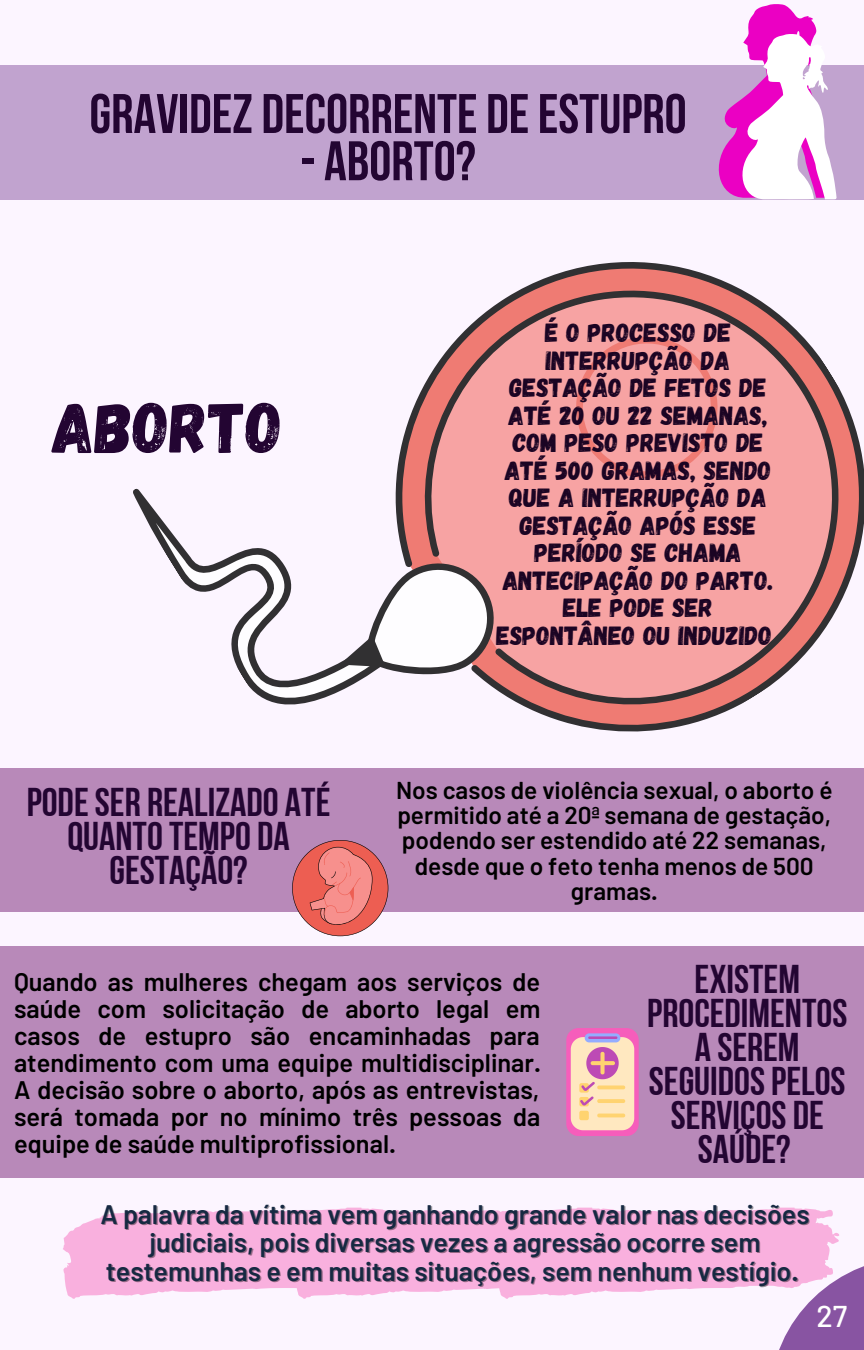
<style>
.page{position:relative;width:864px;height:1350px;background:#fcf5ff}
.page>*{position:absolute;margin:0;border:0;box-sizing:border-box;transform-origin:0 0}
.t1{font:71.1px "Gagalin";color:#230532}
.t2{font:55.57px "Bebas Neue Cyrillic";color:#230532}
.t3{font:40.05px/34px "Bebas Neue Cyrillic";color:#230532;text-align:center}
.t4{font:500 30.15px "Barlow";color:#fff}
.t5{font:600 26.78px/28.8px "Barlow";color:#162942;text-align:center}
.t6{font:26.32px/27.4px "Gagalin";color:#1b0423;text-align:center}
.t7{font:600 25.43px/27px "Barlow";color:#000;text-align:justify}
.t8{font:600 24.3px/25.2px "Barlow";color:#000;text-align:center}
</style>
<div class="page">
<div style="left:0;top:65px;width:864px;height:135px;background:#c1a3cf"></div>
<svg style="left:718px;top:4px;width:115px;height:169px"></svg>
<svg style="left:314px;top:173px;width:523px;height:596px"></svg>
<svg style="left:353px;top:212px;width:511px;height:557px"></svg>
<svg style="left:549px;top:310px;width:195px;height:195px;background:#f49e9e"></svg>
<svg style="left:133px;top:414px;width:278px;height:327px"></svg>
<svg style="left:340px;top:543px;width:175px;height:165px"></svg>
<div style="left:0;top:769px;width:864px;height:143px;background:#b889b9"></div>
<div style="left:0;top:946px;width:864px;height:232px;background:#b889b9"></div>
<svg style="left:566px;top:1028px;width:73px;height:108px;background:#f1b2b8"></svg>
<svg style="left:292px;top:840px;width:96px;height:96px"></svg>
<svg style="left:63px;top:1208px;width:801px;height:142px"></svg>
<h2 class="t2" style="left:90px;top:91px;width:599px">GRAVIDEZ DECORRENTE DEESTUPRO</h2>
<h2 class="t2" style="left:300px;top:139px;width:177px">- ABORTO?</h2>
<h1 class="t1" style="left:52px;top:382px;width:232px">ABORTO</h1>
<p class="t6" style="left:496px;top:318px;width:279px">É O PROCESSO DE<br>INTERRUPÇÃO DA<br>GESTAÇÃO DE FETOS DE<br>ATÉ 20 OU 22 SEMANAS,<br>COM PESO PREVISTO DE<br>ATÉ 500 GRAMAS, SENDO<br>QUE A INTERRUPÇÃO DA<br>GESTAÇÃO APÓS ESSE<br>PERÍODO SE CHAMA<br>ANTECIPAÇÃO DO PARTO.<br>ELE PODE SER<br>ESPONTÂNEO OU INDUZIDO</p>
<h3 class="t3" style="left:27px;top:789px;width:305px">PODESER REALIZADO ATÉ<br>QUANTOTEMPO DA<br>GESTAÇÃO?</h3>
<p class="t8" style="left:396px;top:776px;width:438px">Nos casos de violência sexual, o aborto é permitido até a 20ª semana de gestação, podendo ser estendido até 22 semanas, desde que o feto tenha menos de 500 gramas.</p>
<p class="t7" style="left:14px;top:967px;width:528px">Quando as mulheres chegam aos serviços de saúde com solicitação de aborto legal em casos de estupro são encaminhadas para atendimento com uma equipe multidisciplinar.<br>A decisão sobre o aborto, após as entrevistas, será tomada por no mínimo três pessoas da equipe de saúde multiprofissional.</p>
<h3 class="t3" style="left:647px;top:966px;width:202px">EXISTEM<br>PROCEDIMENTOS<br>A SEREM<br>SEGUIDOSPELOS<br>SERVIÇOS DE<br>SAÚDE?</h3>
<p class="t5" style="left:100px;top:1198px;width:711px">A palavra da vítima vem ganhando grande valor nas decisões judiciais, pois diversas vezes a agressão ocorre sem testemunhas e em muitas situações, sem nenhum vestígio.</p>
<p class="t4" style="left:816px;top:1297px;width:32px">27</p>
</div>
